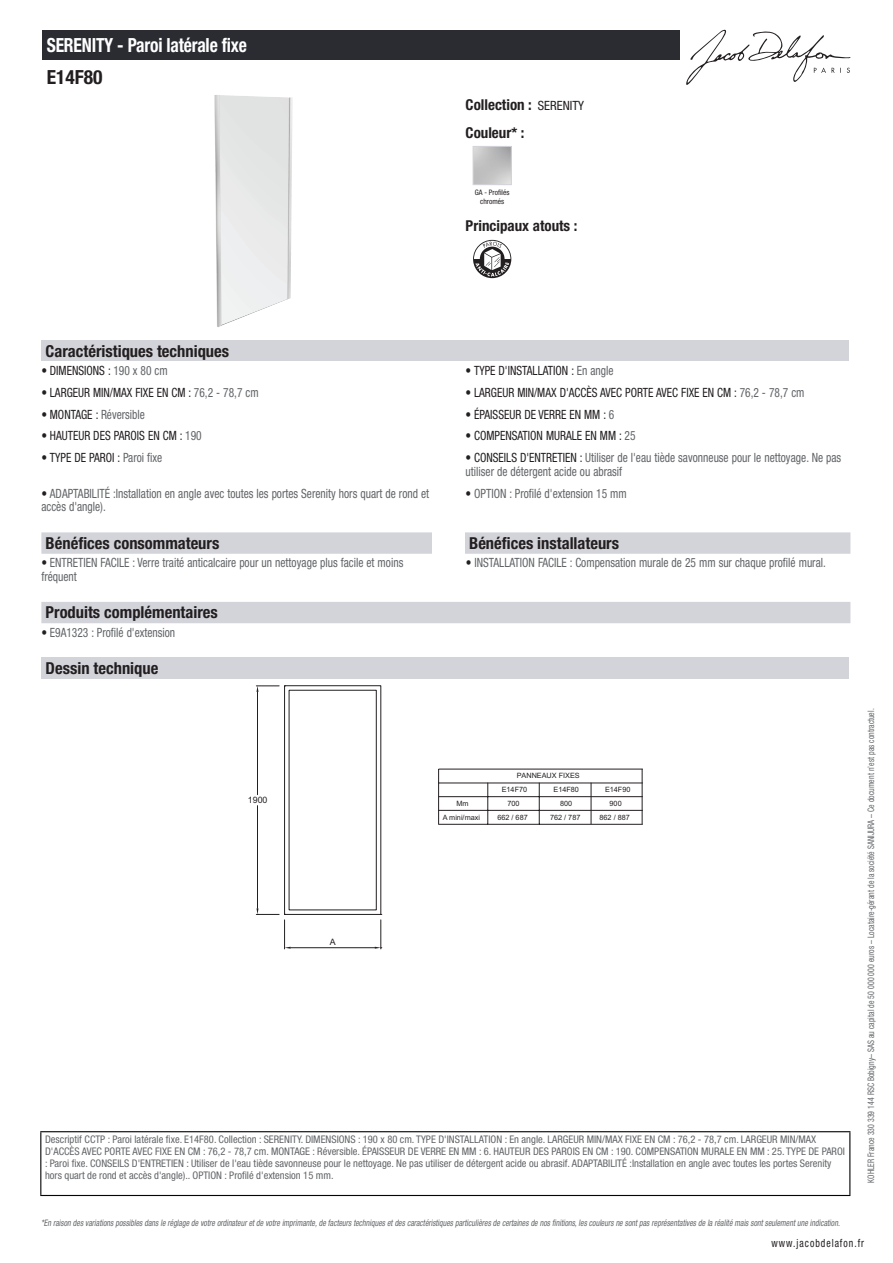
<style>
.page{position:relative;width:893px;height:1263px;background:#fff}
.page>*{position:absolute;margin:0;border:0;box-sizing:border-box;transform-origin:0 0}
.t1{font:700 condensed 19.5px "Helvetica Neue LT Std";letter-spacing:-.01em;color:#fff;scale:.9 1}
.t2{font:700 condensed 19.5px "Helvetica Neue LT Std";color:#231f20}
.t3{font:700 condensed 16.5px "Helvetica Neue LT Std";color:#231f20}
.t4{font:700 condensed 15px/27.8px "Helvetica Neue LT Std";color:#231f20}
.t5{font:condensed 12.75px/13.5px "Helvetica Neue LT Std";color:#626568;scale:.9 1}
.t6{font:condensed 12.75px "Helvetica Neue LT Std";color:#231f20;scale:.9 1}
.t7{font:condensed 11.25px "Helvetica Neue LT Std";letter-spacing:.1em;color:#231f20;scale:.87 1}
.t8{font:condensed 10.5px/12px "Helvetica Neue LT Std";color:#626568}
.t9{font:italic condensed 9px "Helvetica Neue LT Std";color:#626568;scale:.87 1}
.t10{font:condensed 9px "Helvetica Neue LT Std";color:#626568;scale:.87 1}
.t11{font:8.85px "Arial";color:#231f20}
.t12{font:condensed 7.5px/9px "Helvetica Neue LT Std";color:#231f20;text-align:center}
.t13{font:7.35px "Arial";color:#231f20}
.s1{font-weight:400;font-size:12.75px}
.s2{color:#626568}
.s3{color:#231f20}
</style>
<div class="page">
<svg style="left:686px;top:30px;width:164px;height:55px"></svg>
<img style="left:214px;top:95px;width:79px;height:232px">
<div style="left:473px;top:146px;width:39px;height:39px;border:1px solid #d3d4da"></div>
<svg style="left:473px;top:240px;width:38px;height:38px"></svg>
<div style="left:41px;top:340px;width:808px;height:21px;background:#d3d4da"></div>
<svg style="left:41px;top:532px;width:809px;height:22px;background:#d4d5db"></svg>
<div style="left:432px;top:532px;width:33px;height:22px;background:#fff"></div>
<div style="left:41px;top:602px;width:809px;height:21px;background:#d3d4da"></div>
<div style="left:41px;top:658px;width:808px;height:21px;background:#d3d4da"></div>
<hr style="left:591px;top:783px;width:1px;height:41px;background:#231f20">
<hr style="left:642px;top:769px;width:1px;height:55px;background:#231f20">
<hr style="left:439px;top:796px;width:203px;height:1px;background:#231f20">
<hr style="left:539px;top:783px;width:1px;height:41px;background:#231f20">
<hr style="left:439px;top:810px;width:203px;height:1px;background:#231f20">
<hr style="left:439px;top:824px;width:203px;height:1px;background:#231f20">
<hr style="left:487px;top:783px;width:1px;height:41px;background:#231f20">
<hr style="left:438px;top:769px;width:1px;height:55px;background:#231f20">
<hr style="left:439px;top:783px;width:203px;height:1px;background:#231f20">
<hr style="left:439px;top:769px;width:203px;height:1px;background:#231f20">
<svg style="left:256px;top:685px;width:126px;height:264px"></svg>
<div style="left:43px;top:30px;width:637px;height:30px;background:#2a2c32"></div>
<hr style="left:40px;top:1131px;width:810px;height:1px;background:#040503">
<hr style="left:40px;top:1132px;width:1px;height:63px;background:#040503">
<hr style="left:849px;top:1132px;width:1px;height:63px;background:#040503">
<hr style="left:40px;top:1195px;width:810px;height:1px;background:#040503">
<h1 class="t1" style="left:47px;top:33px;width:224px">SERENITY - Paroi latérale fixe</h1>
<h1 class="t2" style="left:47px;top:65px;width:57px">E14F80</h1>
<h3 class="t4" style="left:466px;top:90px;width:120px">Collection : <span class="s1">SERENITY<br></span>Couleur* :</h3>
<p class="t12" style="left:475px;top:187px;width:36px">GA - Profilés chromés</p>
<h3 class="t4" style="left:466px;top:212px;width:113px">Principaux atouts :</h3>
<h2 class="t3" style="left:46px;top:341px;width:185px">Caractéristiques techniques</h2>
<p class="t6" style="left:41px;top:363px;width:142px">• DIMENSIONS : <span class="s2">190 x 80 cm</span></p>
<p class="t6" style="left:466px;top:363px;width:166px">• TYPE D'INSTALLATION : <span class="s2">En angle</span></p>
<p class="t6" style="left:41px;top:385px;width:243px">• LARGEUR MIN/MAX FIXE EN CM : <span class="s2">76,2 - 78,7 cm</span></p>
<p class="t6" style="left:466px;top:385px;width:378px">• LARGEUR MIN/MAX D'ACCÈS AVEC PORTE AVEC FIXE EN CM : <span class="s2">76,2 - 78,7 cm</span></p>
<p class="t5" style="left:41px;top:407px;width:117px"><span class="s3">• MONTAGE :</span> Réversible</p>
<p class="t6" style="left:466px;top:407px;width:167px">• ÉPAISSEUR DE VERRE EN MM : <span class="s2">6</span></p>
<p class="t6" style="left:41px;top:428px;width:180px">• HAUTEUR DES PAROIS EN CM : <span class="s2">190</span></p>
<p class="t6" style="left:466px;top:428px;width:190px">• COMPENSATION MURALE EN MM : <span class="s2">25</span></p>
<p class="t6" style="left:41px;top:450px;width:136px">• TYPE DE PAROI : <span class="s2">Paroi fixe</span></p>
<p class="t5" style="left:466px;top:451px;width:419px"><span class="s3">• CONSEILS D'ENTRETIEN :</span> Utiliser de l'eau tiède savonneuse pour le nettoyage. Ne pas utiliser de détergent acide ou abrasif</p>
<p class="t5" style="left:41px;top:486px;width:432px"><span class="s3">•</span> ADAPTABILITÉ :Installation en angle avec toutes les portes Serenity hors quart de rond et accès d'angle).</p>
<p class="t5" style="left:466px;top:486px;width:181px"><span class="s3">•</span> OPTION : Profilé d'extension 15 mm</p>
<h2 class="t3" style="left:46px;top:533px;width:175px">Bénéfices consommateurs</h2>
<h2 class="t3" style="left:469px;top:533px;width:151px">Bénéfices installateurs</h2>
<p class="t5" style="left:41px;top:556px;width:404px"><span class="s3">•</span> ENTRETIEN FACILE : Verre traité anticalcaire pour un nettoyage plus facile et moins fréquent</p>
<p class="t5" style="left:466px;top:556px;width:401px"><span class="s3">•</span> INSTALLATION FACILE : Compensation murale de 25 mm sur chaque profilé mural.</p>
<h2 class="t3" style="left:46px;top:603px;width:174px">Produits complémentaires</h2>
<p class="t5" style="left:41px;top:625px;width:150px"><span class="s3">•</span> E9A1323 : Profilé d'extension</p>
<h2 class="t3" style="left:46px;top:658px;width:114px">Dessin technique</h2>
<p class="t11" style="left:248px;top:794px;width:21px">1900</p>
<p class="t11" style="left:330px;top:936px;width:7px">A</p>
<p class="t13" style="left:517px;top:771px;width:65px">PANNEAUX FIXES</p>
<p class="t13" style="left:502px;top:784px;width:27px">E14F70</p>
<p class="t13" style="left:553px;top:784px;width:27px">E14F80</p>
<p class="t13" style="left:605px;top:784px;width:27px">E14F90</p>
<p class="t13" style="left:456px;top:799px;width:14px">Mm</p>
<p class="t13" style="left:507px;top:799px;width:14px">700</p>
<p class="t13" style="left:560px;top:799px;width:14px">800</p>
<p class="t13" style="left:443px;top:813px;width:39px">A mini/maxi</p>
<p class="t13" style="left:497px;top:813px;width:32px">662 / 687</p>
<p class="t13" style="left:550px;top:813px;width:32px">762 / 787</p>
<p class="t13" style="left:610px;top:799px;width:14px">900</p>
<p class="t13" style="left:599px;top:813px;width:32px">862 / 887</p>
<p class="t8" style="left:45px;top:1134px;width:801px">Descriptif CCTP : Paroi latérale fixe. E14F80. Collection : SERENITY. DIMENSIONS : 190 x 80 cm. TYPE D'INSTALLATION : En angle. LARGEUR MIN/MAX FIXE EN CM : 76,2 - 78,7 cm. LARGEUR MIN/MAX D'ACCÈS AVEC PORTE AVEC FIXE EN CM : 76,2 - 78,7 cm. MONTAGE : Réversible. ÉPAISSEUR DE VERRE EN MM : 6. HAUTEUR DES PAROIS EN CM : 190. COMPENSATION MURALE EN MM : 25. TYPE DE PAROI : Paroi fixe. CONSEILS D'ENTRETIEN : Utiliser de l'eau tiède savonneuse pour le nettoyage. Ne pas utiliser de détergent acide ou abrasif. ADAPTABILITÉ :Installation en angle avec toutes les portes Serenity hors quart de rond et accès d'angle).. OPTION : Profilé d'extension 15 mm.</p>
<p class="t10" style="left:866px;top:1183px;width:547px;rotate:-90deg">KOHLER France 330 339 144 RSC Bobigny– SAS au capital de 50 000 000 euros – Locataire-gérant de la société SANIJURA – Ce document n’est pas contractuel.</p>
<p class="t9" style="left:41px;top:1217px;width:922px">*En raison desvariationspossiblesdansle réglage de votre ordinateuretde votre imprimante,de facteurstechniquesetdescaractéristiquesparticulièresde certainesde nosfinitions,lescouleursne sontpasreprésentativesde la réalité maissontseulementune indication.</p>
<p class="t7" style="left:772px;top:1237px;width:108px">www.jacobdelafon.fr</p>
</div>
